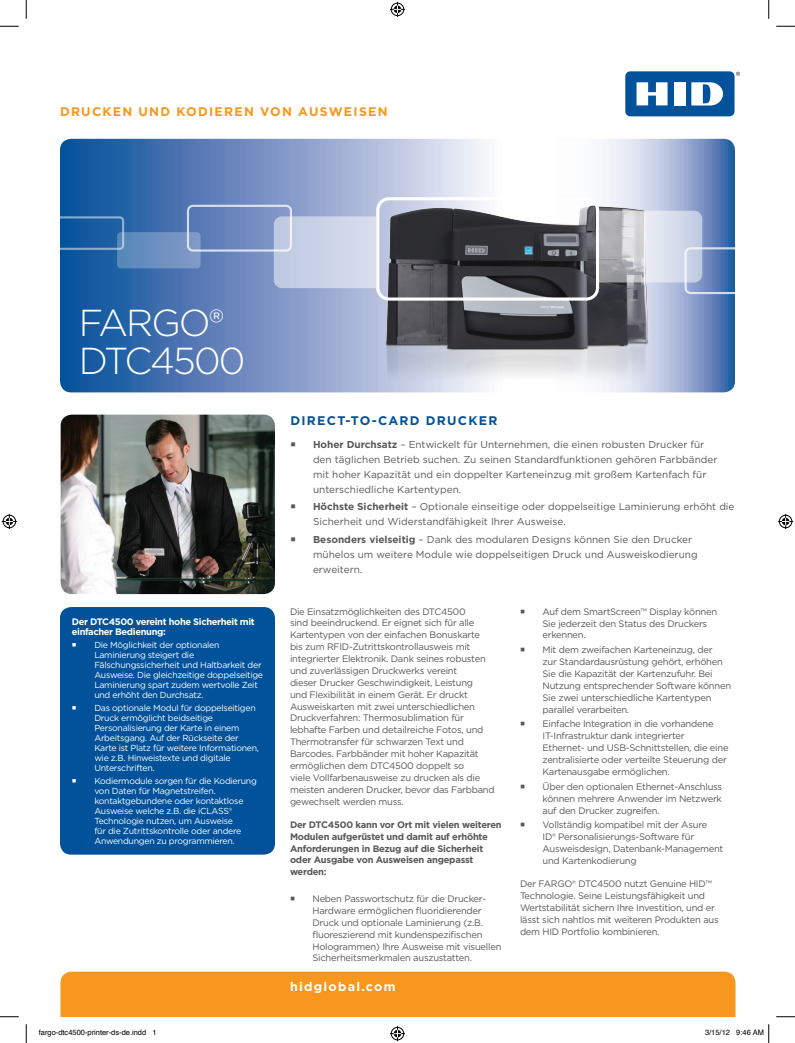
<style>
.page{position:relative;width:795px;height:1043px;background:#fff}
.page>*{position:absolute;margin:0;border:0;box-sizing:border-box;transform-origin:0 0}
.t1{font:300 37.5px/37.5px "Gotham";letter-spacing:-.05em;color:#fff}
.t2{font:700 12.5px "Gotham";letter-spacing:.1em;color:#f7971d}
.t3{font:700 12.5px "Gotham";letter-spacing:.1em;color:#01529a}
.t4{font:700 12.5px "Gotham";letter-spacing:.1em;color:#fff}
.t5{font:10px/15px "Gotham";color:#57585a}
.t6{font:9.38px/11.9px "Gotham";letter-spacing:-.025em;color:#57585a}
.t7{font:700 9.38px/11.9px "Gotham";letter-spacing:-.025em;color:#57585a}
.t8{font:700 9.38px/10px "Gotham";letter-spacing:-.04em;color:#fff}
.t9{font:8.75px/10px "Gotham";letter-spacing:-.03em;color:#fff}
.t10{font:7.5px "Helvetica";color:#000}
.s1{font-weight:700}
</style>
<div class="page">
<svg style="left:736px;top:72px;width:4px;height:4px"></svg>
<div style="left:625px;top:71px;width:110px;height:45px;background:#01529a;border-radius:5px"></div>
<div style="left:674px;top:82px;width:11px;height:23px;background:#fff"></div>
<svg style="left:637px;top:82px;width:31px;height:23px"></svg>
<svg style="left:691px;top:82px;width:32px;height:23px"></svg>
<svg style="left:60px;top:139px;width:675px;height:253px;background:#6d8fc0"></svg>
<div style="left:61px;top:971px;width:675px;height:45px;background:#f7971d"></div>
<img style="left:360px;top:183px;width:320px;height:209px">
<div style="left:187px;top:205px;width:105px;height:47px;border:2px solid #fff;border-radius:5px"></div>
<div style="left:117px;top:232px;width:84px;height:36px;background:linear-gradient(to right,#5285b9,#8a9ec9);border-radius:4px"></div>
<div style="left:50px;top:216px;width:74px;height:34px;border:2px solid #fff;border-radius:4px"></div>
<div style="left:376px;top:197px;width:223px;height:103px;border:3px solid #fff;border-radius:11px"></div>
<svg style="left:274px;top:216px;width:102px;height:72px;background:#cbd3e7"></svg>
<svg style="left:599px;top:211px;width:136px;height:83px;background:#a7b4ca"></svg>
<img style="left:61px;top:414px;width:214px;height:180px">
<div style="left:60px;top:607px;width:215px;height:247px;background:#01529a;border-radius:11px"></div>
<svg style="left:0;top:25px;width:19px;height:2px"></svg>
<svg style="left:776px;top:25px;width:19px;height:2px"></svg>
<svg style="left:0;top:1016px;width:19px;height:1px"></svg>
<svg style="left:776px;top:1016px;width:19px;height:1px"></svg>
<svg style="left:25px;top:0;width:2px;height:19px"></svg>
<svg style="left:25px;top:1024px;width:2px;height:18px"></svg>
<svg style="left:768px;top:0;width:2px;height:19px"></svg>
<svg style="left:390px;top:2px;width:15px;height:15px"></svg>
<svg style="left:390px;top:1026px;width:15px;height:15px"></svg>
<svg style="left:2px;top:514px;width:15px;height:15px"></svg>
<svg style="left:778px;top:514px;width:15px;height:15px"></svg>
<svg style="left:768px;top:1024px;width:2px;height:18px"></svg>
<h2 class="t2" style="left:60px;top:103px;width:329px">Drucken und Kodieren von Ausweisen</h2>
<h1 class="t1" style="left:79px;top:303px;width:168px">FARGO®<br>DTC4500</h1>
<p class="t8" style="left:72px;top:616px;width:184px">Der DTC4500 vereint hohe Sicherheit mit einfacher Bedienung:</p>
<p class="t9" style="left:94px;top:640px;width:170px">Die Möglichkeit der optionalen Laminierung steigert die Fälschungssicherheit und Haltbarkeit der Ausweise. Die gleichzeitige doppelseitige Laminierung spart zudem wertvolle Zeit und erhöht den Durchsatz.</p>
<p class="t9" style="left:94px;top:702px;width:166px">Das optionale Modul für doppelseitigen Druck ermöglicht beidseitige Personalisierung der Karte in einem Arbeitsgang. Auf der Rückseite der Karte ist Platz für weitere Informationen, wie z.B. Hinweistexte und digitale Unterschriften.</p>
<p class="t9" style="left:94px;top:775px;width:164px">Kodiermodule sorgen für die Kodierung von Daten für Magnetstreifen. kontaktgebundene oder kontaktlose Ausweise welche z.B. die iCLASS® Technologie nutzen, um Ausweise<br>für die Zutrittskontrolle oder andere Anwendungen zu programmieren.</p>
<h2 class="t3" style="left:291px;top:412px;width:208px">Direct-to-Card Drucker</h2>
<p class="t5" style="left:313px;top:436px;width:406px"><span class="s1">Hoher Durchsatz</span> – Entwickelt für Unternehmen, die einen robusten Drucker für den täglichen Betrieb suchen. Zu seinen Standardfunktionen gehören Farbbänder mit hoher Kapazität und ein doppelter Karteneinzug mit großem Kartenfach für unterschiedliche Kartentypen.</p>
<p class="t5" style="left:313px;top:499px;width:423px"><span class="s1">Höchste Sicherheit</span> – Optionale einseitige oder doppelseitige Laminierung erhöht die<br>Sicherheit und Widerstandfähigkeit Ihrer Ausweise.</p>
<p class="t5" style="left:313px;top:532px;width:386px"><span class="s1">Besonders vielseitig</span> – Dank des modularen Designs können Sie den Drucker mühelos um weitere Module wie doppelseitigen Druck und Ausweiskodierung erweitern.</p>
<p class="t6" style="left:290px;top:605px;width:206px">Die Einsatzmöglichkeiten des DTC4500<br>sind beeindruckend. Er eignet sich für alle Kartentypen von der einfachen Bonuskarte bis zum RFID-Zutrittskontrollausweis mit integrierter Elektronik. Dank seines robusten und zuverlässigen Druckwerks vereint<br>dieser Drucker Geschwindigkeit, Leistung<br>und Flexibilität in einem Gerät. Er druckt Ausweiskarten mit zwei unterschiedlichen Druckverfahren: Thermosublimation für lebhafte Farben und detailreiche Fotos, und Thermotransfer für schwarzen Text und Barcodes. Farbbänder mit hoher Kapazität ermöglichen dem DTC4500 doppelt so<br>viele Vollfarbenausweise zu drucken als die meisten anderen Drucker, bevor das Farbband gewechselt werden muss.</p>
<p class="t7" style="left:290px;top:818px;width:213px">Der DTC4500 kann vor Ort mit vielen weiteren Modulen aufgerüstet und damit auf erhöhte Anforderungen in Bezug auf die Sicherheit oder Ausgabe von Ausweisen angepasst werden:</p>
<p class="t6" style="left:312px;top:892px;width:190px">Neben Passwortschutz für die Drucker-Hardware ermöglichen fluoridierender Druck und optionale Laminierung (z.B. fluoreszierend mit kundenspezifischen Hologrammen) Ihre Ausweise mit visuellen Sicherheitsmerkmalen auszustatten.</p>
<h2 class="t4" style="left:290px;top:978px;width:107px">hidglobal.com</h2>
<p class="t6" style="left:543px;top:605px;width:176px">Auf dem SmartScreen™ Display können<br>Sie jederzeit den Status des Druckers erkennen.</p>
<p class="t6" style="left:543px;top:643px;width:190px">Mit dem zweifachen Karteneinzug, der<br>zur Standardausrüstung gehört, erhöhen Sie die Kapazität der Kartenzufuhr. Bei Nutzung entsprechender Software können Sie zwei unterschiedliche Kartentypen parallel verarbeiten.</p>
<p class="t6" style="left:543px;top:718px;width:188px">Einfache Integration in die vorhandene IT-Infrastruktur dank integrierter Ethernet- und USB-Schnittstellen, die eine zentralisierte oder verteilte Steuerung der Kartenausgabe ermöglichen.</p>
<p class="t6" style="left:543px;top:780px;width:181px;text-align:justify">Über den optionalen Ethernet-Anschluss können mehrere Anwender im Netzwerk auf den Drucker zugreifen.</p>
<p class="t6" style="left:543px;top:818px;width:182px">Vollständig kompatibel mit der Asure<br>ID® Personalisierungs-Software für Ausweisdesign, Datenbank-Management und Kartenkodierung</p>
<p class="t6" style="left:520px;top:877px;width:200px">Der FARGO® DTC4500 nutzt Genuine HID™ Technologie. Seine Leistungsfähigkeit und Wertstabilität sichern Ihre Investition, und er lässt sich nahtlos mit weiteren Produkten aus dem HID Portfolio kombinieren.</p>
<p class="t10" style="left:39px;top:1026px;width:119px">fargo-dtc4500-printer-ds-de.indd 1</p>
<p class="t10" style="left:705px;top:1026px;width:61px">3/15/12 9:46 AM</p>
</div>
